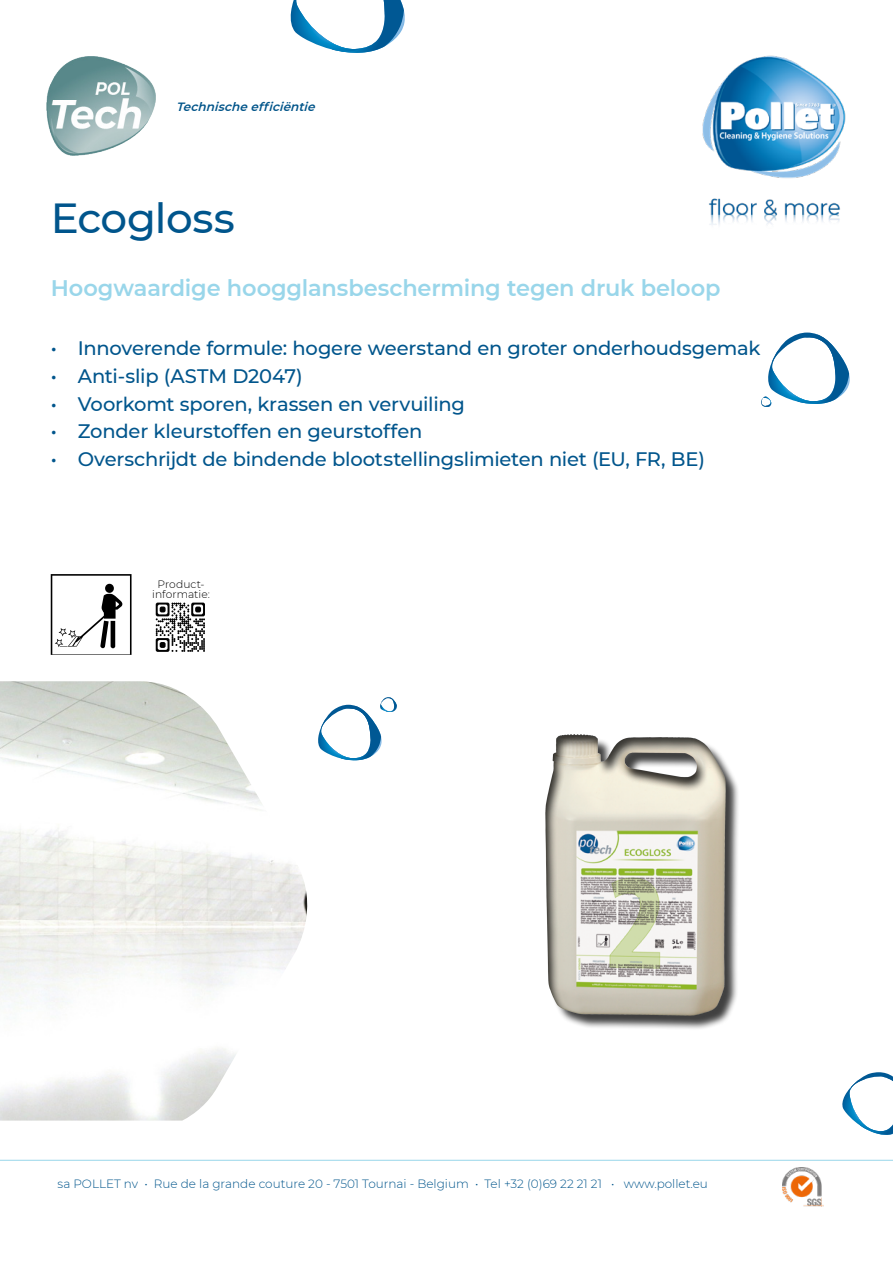
<style>
.page{position:relative;width:893px;height:1263px;background:#fff}
.page>*{position:absolute;margin:0;border:0;box-sizing:border-box;transform-origin:0 0}
.t1{font:500 42px "Montserrat";letter-spacing:-.015em;color:#00558c}
.t2{font:600 22.5px "Montserrat";letter-spacing:-.01em;color:#99d6ea}
.t3{font:500 19.5px "Montserrat";letter-spacing:-.01em;color:#00558c}
.t4{font:300 12px "Montserrat";color:#00558c}
.t5{font:italic 600 12px "Montserrat";color:#005489}
.t6{font:300 10.65px "Montserrat";letter-spacing:.005em;color:#000}
</style>
<div class="page">
<svg style="left:842px;top:1072px;width:51px;height:63px"></svg>
<img style="left:783px;top:1167px;width:40px;height:40px">
<svg style="left:761px;top:333px;width:89px;height:74px"></svg>
<svg style="left:290px;top:0;width:115px;height:53px"></svg>
<svg style="left:322px;top:697px;width:75px;height:64px"></svg>
<img style="left:702px;top:55px;width:144px;height:170px">
<img style="left:47px;top:56px;width:109px;height:99px">
<hr style="left:0;top:1160px;width:893px;height:1px;background:#99d6ea">
<div style="left:547px;top:737px;width:193px;height:293px;background:#000;opacity:.75"></div>
<div style="left:533px;top:733px;width:205px;height:284px;background:#000;opacity:.75"></div>
<img style="left:0;top:681px;width:322px;height:439px">
<svg style="left:156px;top:603px;width:49px;height:49px"></svg>
<svg style="left:51px;top:574px;width:81px;height:81px"></svg>
<p class="t5" style="left:176px;top:99px;width:144px">Technischeefficiëntie</p>
<p class="t1" style="left:51px;top:189px;width:185px">Ecogloss</p>
<p class="t2" style="left:51px;top:272px;width:671px">Hoogwaardige hoogglansbescherming tegen druk beloop</p>
<p class="t3" style="left:51px;top:335px;width:711px">• Innoverende formule: hogere weerstand en groter onderhoudsgemak</p>
<p class="t3" style="left:51px;top:363px;width:253px">• Anti-slip (ASTM D2047)</p>
<p class="t3" style="left:51px;top:390px;width:416px">• Voorkomt sporen, krassen en vervuiling</p>
<p class="t3" style="left:51px;top:418px;width:373px">• Zonder kleurstoffen en geurstoffen</p>
<p class="t3" style="left:51px;top:446px;width:656px">• Overschrijdt de bindende blootstellingslimieten niet (EU, FR, BE)</p>
<p class="t6" style="left:158px;top:576px;width:49px">Product-</p>
<p class="t6" style="left:152px;top:587px;width:59px">informatie:</p>
<p class="t4" style="left:58px;top:1175px;width:652px">sa POLLET nv • Rue de la grande couture 20 - 7501 Tournai - Belgium • Tel +32 (0)69 22 21 21 • www.pollet.eu</p>
</div>
